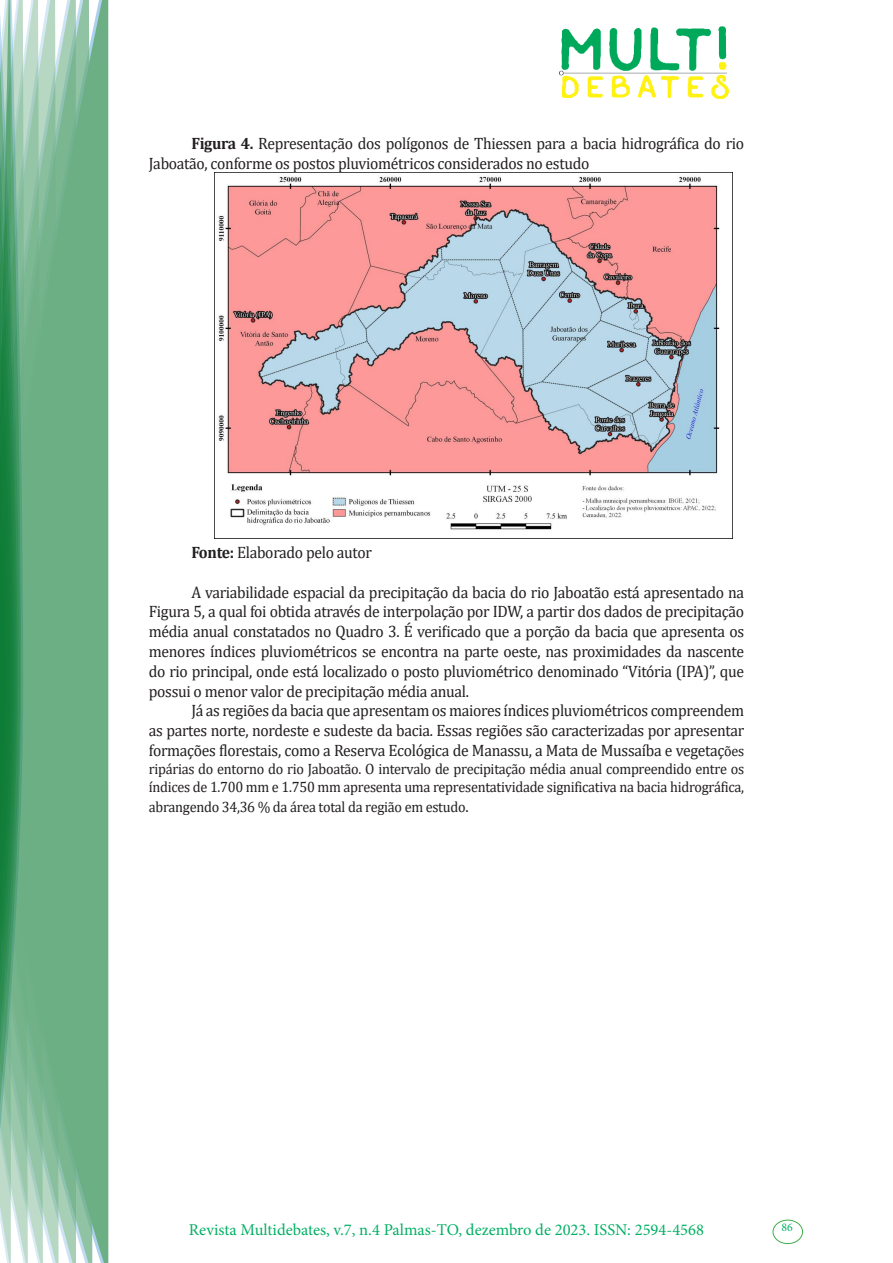
<style>
.page{position:relative;width:893px;height:1263px;background:#fff}
.page>*{position:absolute;margin:0;border:0;box-sizing:border-box;transform-origin:0 0}
.texto{font:16.5px/19.8px "Cambria";letter-spacing:-.02em;color:#231f20;text-align:justify;scale:.95 1}
.t1{font:16.5px "Minion Pro";color:#00b064}
.texto-2{font:15px/18px "Cambria";letter-spacing:-.02em;color:#231f20;scale:.95 1}
.t2{font:11.7px "Minion Pro";color:#00b064}
.s1{font-weight:700}
.s2{font-size:15px}
.s3{font-size:16.5px}
</style>
<div class="page">
<img style="left:559px;top:26px;width:169px;height:72px">
<div style="left:95px;top:0;width:14px;height:1263px;background:#6caf84"></div>
<svg style="left:79px;top:0;width:16px;height:1263px;background:#71b289"></svg>
<svg style="left:62px;top:0;width:17px;height:1263px;background:#75b48c"></svg>
<svg style="left:45px;top:0;width:17px;height:1263px;background:#7cb792"></svg>
<svg style="left:30px;top:0;width:15px;height:1263px;background:#80ba96"></svg>
<svg style="left:0;top:0;width:30px;height:1263px;background:#61a97f"></svg>
<div style="left:772px;top:1219px;width:31px;height:25px;border:1px solid #40ae49;border-radius:50%"></div>
<img style="left:215px;top:172px;width:517px;height:358px">
<p class="texto" style="left:149px;top:133px;width:628px;text-indent:43px"><span class="s1">Figura 4.</span> Representação dos polígonos de Thiessen para a bacia hidrográfica do rio<br>Jaboatão, conforme os postos pluviométricos considerados no estudo</p>
<p class="texto" style="left:191px;top:542px;width:192px"><span class="s1">Fonte:</span> Elaborado pelo autor</p>
<p class="texto" style="left:149px;top:582px;width:628px;text-indent:43px">A variabilidade espacial da precipitação da bacia do rio Jaboatão está apresentado na Figura 5, a qual foi obtida através de interpolação por IDW, a partir dos dados de precipitação média anual constatados no Quadro 3. É verificado que a porção da bacia que apresenta os menores índices pluviométricos se encontra na parte oeste, nas proximidades da nascente do rio principal, onde está localizado o posto pluviométrico denominado “Vitória (IPA)”, que possui o menor valor de precipitação média anual.</p>
<p class="texto" style="left:149px;top:701px;width:628px;text-indent:43px">Já as regiões da bacia que apresentam os maiores índices pluviométricos compreendem as partes norte, nordeste e sudeste da bacia. Essas regiões são caracterizadas por apresentar formações florestais, como a Reserva Ecológica de Manassu, a Mata de Mussaíba e vegetaç<span class="s2">ões</span></p>
<p class="texto-2" style="left:149px;top:760px;width:628px">ripárias do entorno do rio Jaboatão. O intervalo de precipitação média anual compreendido entre os índices de 1.700 mm e 1.750 mm apresenta uma representatividade significativa na bacia hidrográfica,</p>
<p class="texto-2" style="left:149px;top:798px;width:338px">abrangendo 34,36 % da área total da região em estudo<span class="s3">.</span></p>
<p class="t1" style="left:189px;top:1218px;width:517px">Revista Multidebates, v.7, n.4 Palmas-TO, dezembro de 2023. ISSN: 2594-4568</p>
<p class="t2" style="left:781px;top:1219px;width:13px">86</p>
</div>
